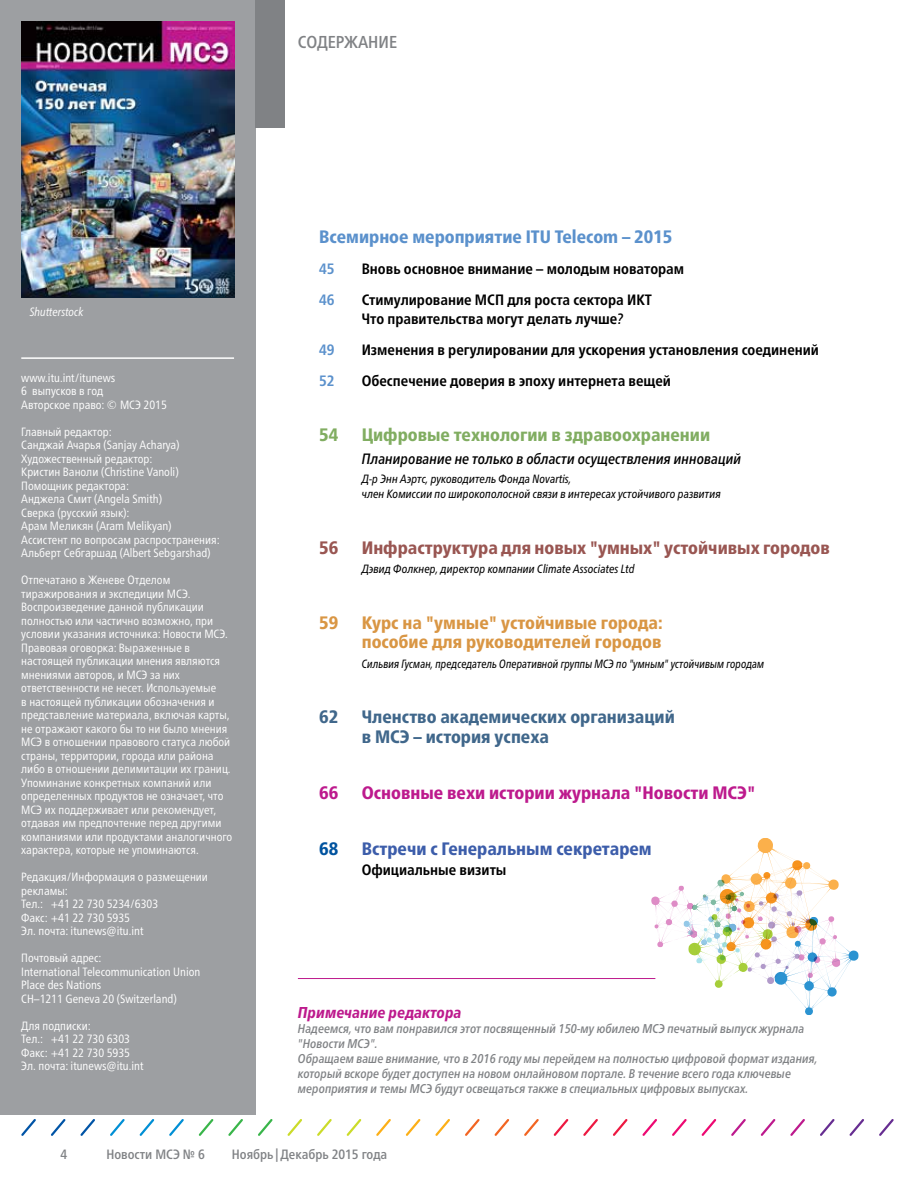
<style>
.page{position:relative;width:915px;height:1187px;background:#fff}
.page>*{position:absolute;margin:0;border:0;box-sizing:border-box;transform-origin:0 0}
.t1{font:800 condensed 18px/19.5px "Frutiger Neue LTW1 G";color:#d99644}
.t2{font:800 condensed 18px/19.5px "Frutiger Neue LTW1 G";color:#40678b}
.t3{font:800 condensed 18px "Frutiger Neue LTW1 G";color:#995652}
.t4{font:800 condensed 18px "Frutiger Neue LTW1 G";color:#bd1a8d}
.t5{font:800 condensed 18px "Frutiger Neue LTW1 G";color:#81ad61}
.t6{font:800 condensed 18px "Frutiger Neue LTW1 G";color:#5b91cc}
.t7{font:800 condensed 18px "Frutiger Neue LTW1 G";color:#3c5daa}
.t8{font:800 condensed 18px "Frutiger Neue LTW1 G";color:#00539f}
.t9{font:500 condensed 17.25px "Frutiger Neue LTW1 G";color:#808285}
.t10{font:italic 800 condensed 15.75px "Frutiger Neue LTW1 G";color:#bd1a8d}
.t11{font:700 condensed 15px/19.5px "Frutiger Neue LTW1 G";color:#000}
.t12{font:italic 500 condensed 15px "Frutiger Neue LTW1 G";color:#000}
.t13{font:700 condensed 15px "Frutiger Neue LTW1 G";color:#5b91cc}
.t14{font:500 condensed 13.5px "Frutiger Neue LTW1 G";color:#808285}
.t15{font:italic 500 condensed 12.75px/15px "Frutiger Neue LTW1 G";color:#808285}
.t16{font:condensed 12px/13.5px "Frutiger Neue LTW1 G";color:#fff}
.t17{font:italic condensed 12px/15px "Frutiger Neue LTW1 G";color:#000}
.t18{font:italic condensed 12px "Frutiger Neue LTW1 G";color:#000;scale:.94 1}
.t19{font:italic condensed 12px "Frutiger Neue LTW1 G";color:#fff}
.s1{font-weight:500;font-style:italic}
</style>
<div class="page">
<div style="left:0;top:0;width:255px;height:1114px;background:#9d9fa2"></div>
<hr style="left:21px;top:357px;width:213px;height:2px;background:#fff">
<svg style="left:651px;top:838px;width:208px;height:177px"></svg>
<hr style="left:298px;top:978px;width:357px;height:1px;background:#bd1a8d">
<img style="left:21px;top:21px;width:213px;height:277px">
<hr style="left:914px;top:85px;width:1px;height:510px;background:#cfd1d2">
<svg style="left:21px;top:1119px;width:15px;height:17px"></svg>
<svg style="left:51px;top:1119px;width:15px;height:17px"></svg>
<svg style="left:80px;top:1119px;width:15px;height:17px"></svg>
<svg style="left:110px;top:1119px;width:15px;height:17px"></svg>
<svg style="left:139px;top:1119px;width:16px;height:17px"></svg>
<svg style="left:169px;top:1119px;width:15px;height:17px"></svg>
<svg style="left:198px;top:1119px;width:16px;height:17px"></svg>
<svg style="left:228px;top:1119px;width:15px;height:17px"></svg>
<svg style="left:258px;top:1119px;width:15px;height:17px"></svg>
<svg style="left:287px;top:1119px;width:15px;height:17px"></svg>
<svg style="left:317px;top:1119px;width:15px;height:17px"></svg>
<svg style="left:346px;top:1119px;width:16px;height:17px"></svg>
<svg style="left:376px;top:1119px;width:15px;height:17px"></svg>
<svg style="left:405px;top:1119px;width:16px;height:17px"></svg>
<svg style="left:435px;top:1119px;width:15px;height:17px"></svg>
<svg style="left:465px;top:1119px;width:15px;height:17px"></svg>
<svg style="left:494px;top:1119px;width:15px;height:17px"></svg>
<svg style="left:524px;top:1119px;width:15px;height:17px"></svg>
<svg style="left:553px;top:1119px;width:16px;height:17px"></svg>
<svg style="left:583px;top:1119px;width:15px;height:17px"></svg>
<svg style="left:613px;top:1119px;width:15px;height:17px"></svg>
<svg style="left:642px;top:1119px;width:15px;height:17px"></svg>
<svg style="left:672px;top:1119px;width:15px;height:17px"></svg>
<svg style="left:701px;top:1119px;width:16px;height:17px"></svg>
<svg style="left:731px;top:1119px;width:15px;height:17px"></svg>
<svg style="left:760px;top:1119px;width:16px;height:17px"></svg>
<svg style="left:790px;top:1119px;width:15px;height:17px"></svg>
<svg style="left:820px;top:1119px;width:15px;height:17px"></svg>
<svg style="left:849px;top:1119px;width:15px;height:17px"></svg>
<svg style="left:879px;top:1119px;width:15px;height:17px"></svg>
<div style="left:255px;top:0;width:30px;height:128px;background:#808285"></div>
<h2 class="t9" style="left:298px;top:32px;width:101px">СОДЕРЖАНИЕ</h2>
<p class="t19" style="left:30px;top:304px;width:55px">Shutterstock</p>
<p class="t16" style="left:21px;top:370px;width:147px">www.itu.int/itunews<br>6 выпусков в год<br>Авторское право: © МСЭ 2015</p>
<p class="t16" style="left:21px;top:424px;width:200px">Главный редактор:<br>Санджай Ачарья (Sanjay Acharya)<br>Художественный редактор:<br>Кристин Ваноли (Christine Vanoli)<br>Помощник редактора:<br>Анджела Смит (Angela Smith)<br>Сверка (русский язык):<br>Арам Меликян (Aram Melikyan)<br>Ассистент по вопросам распространения:<br>Альберт Себгаршад (Albert Sebgarshad)</p>
<p class="t16" style="left:21px;top:573px;width:212px">Отпечатано в Женеве Отделом тиражирования и экспедиции МСЭ.<br>Воспроизведение данной публикации полностью или частично возможно, при условии указания источника: Новости МСЭ.<br>Правовая оговорка: Выраженные в настоящей публикации мнения являются мнениями авторов, и МСЭ за них ответственности не несет. Используемые<br>в настоящей публикации обозначения и представление материала, включая карты, не отражают какого бы то ни было мнения МСЭ в отношении правового статуса любой страны, территории, города или района либо в отношении делимитации их границ.<br>Упоминание конкретных компаний или определенных продуктов не означает, что МСЭ их поддерживает или рекомендует, отдавая им предпочтение перед другими компаниями или продуктами аналогичного характера, которые не упоминаются.</p>
<p class="t16" style="left:21px;top:870px;width:188px">Редакция/Информация о размещении рекламы:<br>Тел.: +41 22 730 5234/6303<br>Факс: +41 22 730 5935<br>Эл. почта: itunews@itu.int</p>
<p class="t16" style="left:21px;top:951px;width:180px">Почтовый адрес:<br>International Telecommunication Union<br>Place des Nations<br>CH–1211 Geneva 20 (Switzerland)</p>
<p class="t16" style="left:21px;top:1018px;width:124px">Для подписки:<br>Тел.: +41 22 730 6303<br>Факс: +41 22 730 5935<br>Эл. почта: itunews@itu.int</p>
<h1 class="t6" style="left:319px;top:226px;width:354px">Всемирное мероприятие ITU Telecom – 2015</h1>
<p class="t13" style="left:319px;top:260px;width:17px">45</p>
<p class="t11" style="left:361px;top:259px;width:324px">Вновь основное внимание – молодым новаторам</p>
<p class="t13" style="left:319px;top:290px;width:17px">46</p>
<p class="t11" style="left:361px;top:289px;width:291px">Стимулирование МСП для роста сектора ИКТ<br>Что правительства могут делать лучше<span class="s1">?</span></p>
<p class="t13" style="left:319px;top:341px;width:17px">49</p>
<p class="t11" style="left:361px;top:340px;width:458px">Изменения в регулировании для ускорения установления соединений</p>
<p class="t13" style="left:319px;top:371px;width:17px">52</p>
<p class="t11" style="left:361px;top:370px;width:311px">Обеспечение доверия в эпоху интернета вещей</p>
<h1 class="t5" style="left:319px;top:424px;width:21px">54</h1>
<h1 class="t5" style="left:361px;top:424px;width:350px">Цифровые технологии в здравоохранении</h1>
<p class="t12" style="left:361px;top:449px;width:381px">Планирование не только в области осуществления инноваций</p>
<p class="t17" style="left:361px;top:471px;width:360px">Д-р Энн Аэртс, руководитель Фонда Novartis,<br>член Комиссии по широкополосной связи в интересах устойчивого развития</p>
<h1 class="t3" style="left:319px;top:536px;width:21px">56</h1>
<h1 class="t3" style="left:361px;top:536px;width:469px">Инфраструктура для новых "умных" устойчивых городов</h1>
<p class="t17" style="left:361px;top:561px;width:274px">Дэвид Фолкнер, директор компании Climate Associates Ltd</p>
<h1 class="t1" style="left:319px;top:612px;width:21px">59</h1>
<h1 class="t1" style="left:361px;top:612px;width:303px">Курс на "умные" устойчивые города: пособие для руководителей городов</h1>
<p class="t18" style="left:361px;top:656px;width:429px">Сильвия Гусман, председатель Оперативной группы МСЭ по "умным" устойчивым городам</p>
<h1 class="t2" style="left:319px;top:707px;width:21px">62</h1>
<h1 class="t2" style="left:361px;top:707px;width:314px">Членство академических организаций в МСЭ – история успеха</h1>
<h1 class="t4" style="left:319px;top:781px;width:21px">66</h1>
<h1 class="t4" style="left:361px;top:781px;width:395px">Основные вехи истории журнала "Новости МСЭ"</h1>
<h1 class="t8" style="left:319px;top:837px;width:21px">68</h1>
<h1 class="t7" style="left:361px;top:837px;width:291px">Встречи с Генеральным секретарем</h1>
<p class="t11" style="left:361px;top:859px;width:146px">Официальные визиты</p>
<h3 class="t10" style="left:298px;top:1003px;width:165px">Примечание редактора</h3>
<p class="t15" style="left:298px;top:1021px;width:521px">Надеемся, что вам понравился этот посвященный 150-му юбилею МСЭ печатный выпуск журнала "Новости МСЭ".<br>Обращаем ваше внимание, что в 2016 году мы перейдем на полностью цифровой формат издания, который вскоре будет доступен на новом онлайновом портале. В течение всего года ключевые мероприятия и темы МСЭ будут освещаться также в специальных цифровых выпусках.</p>
<p class="t14" style="left:60px;top:1146px;width:8px">4</p>
<p class="t14" style="left:106px;top:1146px;width:100px">Новости МСЭ № 6</p>
<p class="t14" style="left:232px;top:1146px;width:157px">Ноябрь |Декабрь 2015 года</p>
</div>
